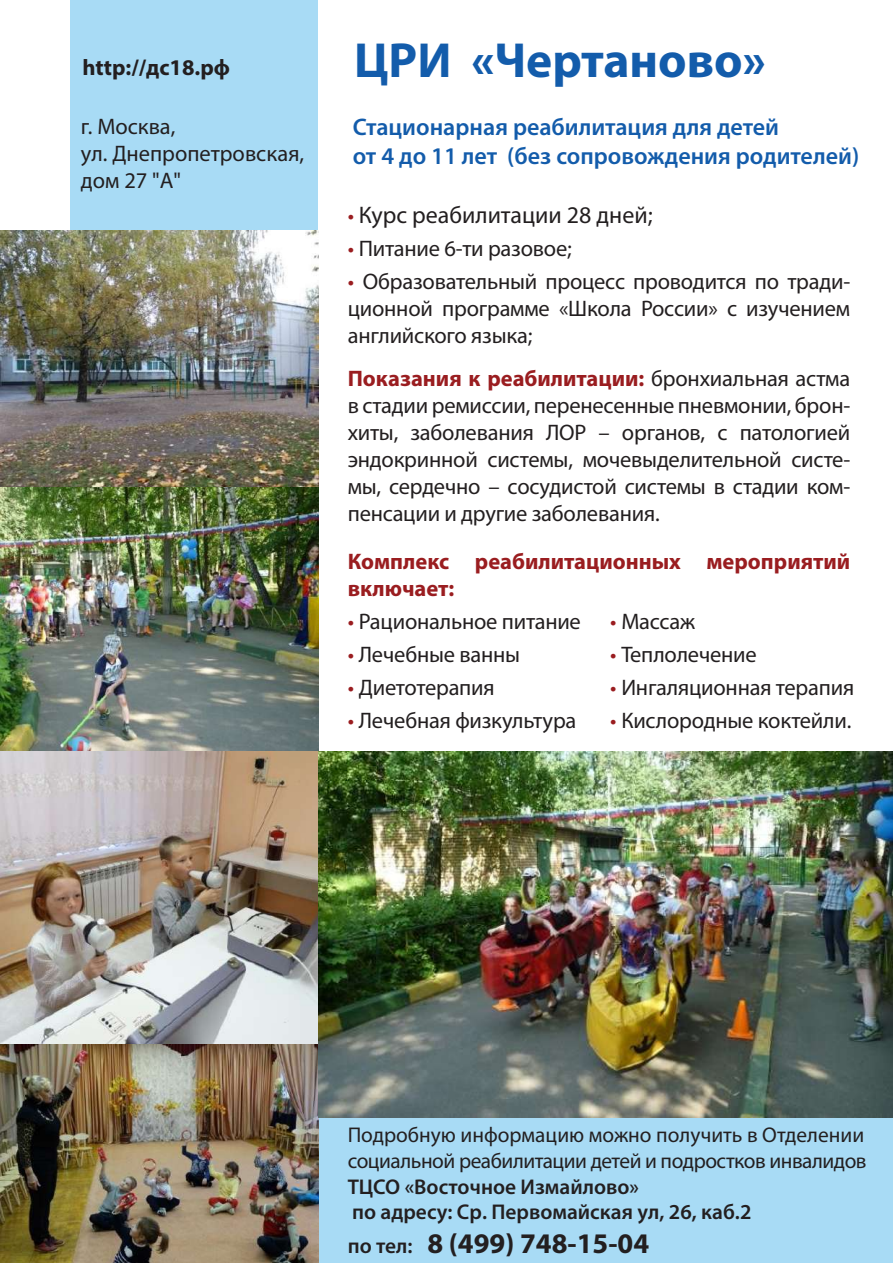
<style>
.page{position:relative;width:893px;height:1263px;background:#fff}
.page>*{position:absolute;margin:0;border:0;box-sizing:border-box;transform-origin:0 0}
.t1{font:700 49.5px "Myriad Pro";color:#135cab}
.t2{font:700 28.5px "Myriad Pro";color:#231f20}
.t3{font:600 24px/28.8px "Myriad Pro";color:#135cab}
.t4{font:24px "Myriad Pro";color:#231f20}
.t5{font:22.5px/27px "Myriad Pro";letter-spacing:-.01em;color:#231f20;text-align:justify}
.t6{font:700 22.5px/27px "Myriad Pro";color:#9a1d20}
.t7{font:700 22.5px "Myriad Pro";color:#231f20}
.t8{font:21.3px/25.7px "Myriad Pro";letter-spacing:-.02em;color:#231f20}
.t9{font:600 21.3px/25.7px "Myriad Pro";color:#231f20}
.s1{font-size:22.5px;color:#9a1d20}
.s2{color:#9a1d20}
.s3{font-weight:700;color:#9a1d20}
.s4{font-weight:600;font-size:21.3px}
</style>
<div class="page">
<div style="left:70px;top:0;width:248px;height:903px;background:#a8dbf5"></div>
<div style="left:318px;top:1113px;width:575px;height:150px;background:#a8dbf5"></div>
<img style="left:0;top:491px;width:318px;height:772px">
<img style="left:0;top:231px;width:318px;height:260px">
<img style="left:318px;top:752px;width:575px;height:366px">
<p class="t7" style="left:82px;top:53px;width:149px">http://дс18.рф</p>
<p class="t5" style="left:81px;top:112px;width:225px;text-align:left">г. Москва,<br>ул. Днепропетровская, дом 27 "А"</p>
<h1 class="t1" style="left:354px;top:28px;width:413px">ЦРИ «Чертаново»</h1>
<p class="t3" style="left:353px;top:112px;width:508px">Стационарная реабилитация для детей<br>от 4 до 11 лет (без сопровождения родителей)</p>
<p class="t4" style="left:348px;top:200px;width:306px"><span class="s1">•</span> Курс реабилитации 28 дней;</p>
<p class="t5" style="left:348px;top:234px;width:225px"><span class="s2">•</span> Питание 6-ти разовое;</p>
<p class="t5" style="left:348px;top:267px;width:504px"><span class="s2">•</span> Образовательный процесс проводится по тради&shy;ционной программе «Школа России» с изучением английского языка;</p>
<p class="t5" style="left:348px;top:365px;width:504px"><span class="s3">Показания к реабилитации:</span> бронхиальная астма в стадии ремиссии, перенесенные пневмонии, брон&shy;хиты, заболевания ЛОР – органов, с патологией эндокринной системы, мочевыделительной систе&shy;мы, сердечно – сосудистой системы в стадии ком&shy;пенсации и другие заболевания.</p>
<p class="t6" style="left:348px;top:547px;width:504px">Комплекс реабилитационных мероприятий включает:</p>
<p class="t5" style="left:348px;top:608px;width:235px"><span class="s2">•</span> Рациональное питание</p>
<p class="t5" style="left:348px;top:641px;width:174px"><span class="s2">•</span> Лечебные ванны</p>
<p class="t5" style="left:348px;top:674px;width:149px"><span class="s2">•</span> Диетотерапия</p>
<p class="t5" style="left:348px;top:707px;width:230px"><span class="s2">•</span> Лечебная физкультура</p>
<p class="t5" style="left:610px;top:607px;width:86px"><span class="s2">•</span> Массаж</p>
<p class="t5" style="left:610px;top:640px;width:148px"><span class="s2">•</span> Теплолечение</p>
<p class="t5" style="left:610px;top:673px;width:245px"><span class="s2">•</span> Ингаляционная терапия</p>
<p class="t5" style="left:610px;top:706px;width:243px"><span class="s2">•</span> Кислородные коктейли.</p>
<p class="t8" style="left:348px;top:1122px;width:520px">Подробную информацию можно получить в Отделении социальной реабилитации детей и подростков инвалидов</p>
<p class="t9" style="left:348px;top:1173px;width:405px">ТЦСО «Восточное Измайлово»<br>по адресу: Ср. Первомайская ул, 26, каб.2</p>
<p class="t2" style="left:348px;top:1225px;width:303px"><span class="s4">по тел:</span> 8 (499) 748-15-04</p>
</div>
